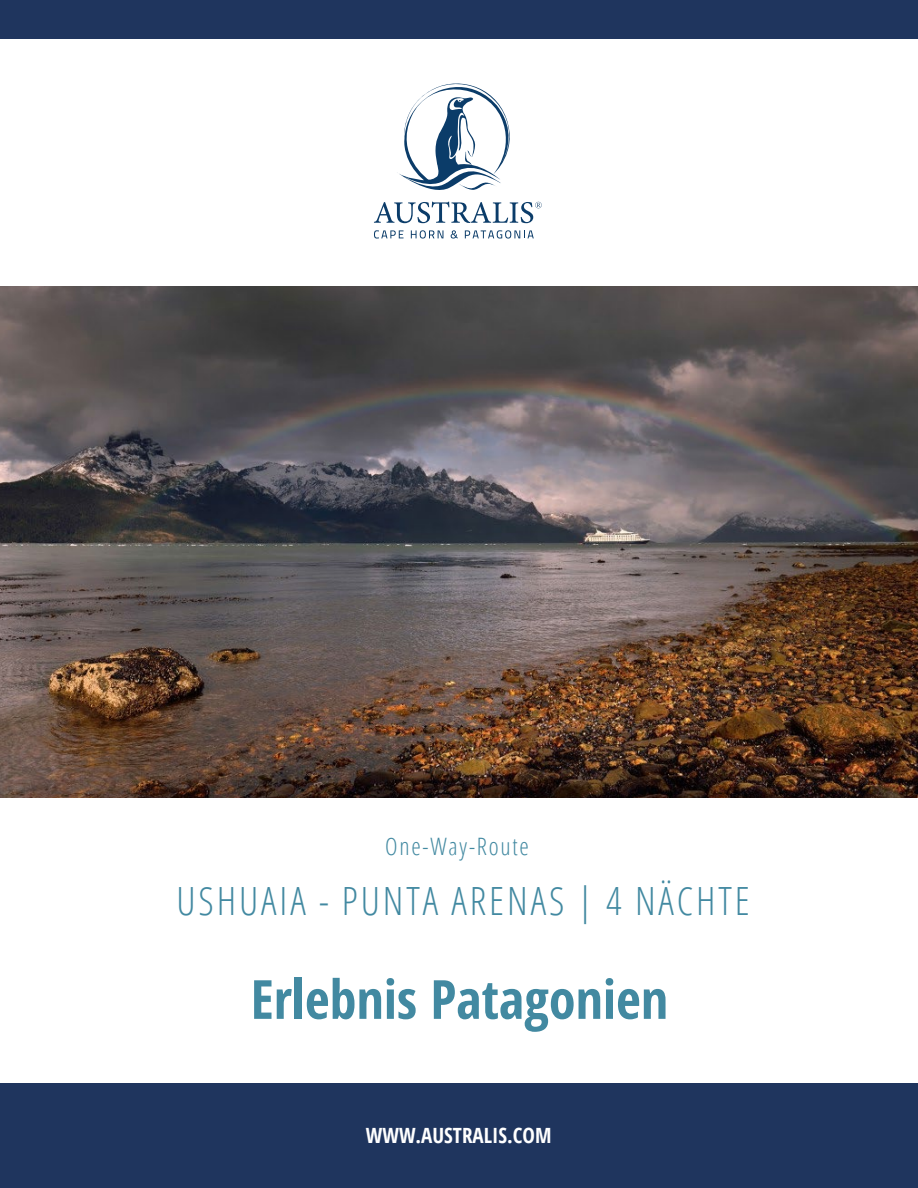
<style>
.page{position:relative;width:918px;height:1188px;background:#fff}
.page>*{position:absolute;margin:0;border:0;box-sizing:border-box;transform-origin:0 0}
.t1{font:700 condensed 54px "Open Sans";color:#4289a1}
.t2{font:300 condensed 38.85px "Open Sans";letter-spacing:.075em;color:#4289a1}
.t3{font:300 condensed 24px "Open Sans";letter-spacing:.075em;color:#4289a1}
.t4{font:700 condensed 21px "Open Sans";color:#fff}
</style>
<div class="page">
<div style="left:0;top:1083px;width:918px;height:105px;background:#1f355e"></div>
<svg style="left:374px;top:230px;width:30px;height:9px"></svg>
<svg style="left:411px;top:230px;width:32px;height:9px"></svg>
<svg style="left:451px;top:230px;width:7px;height:9px"></svg>
<svg style="left:465px;top:230px;width:69px;height:9px"></svg>
<svg style="left:374px;top:83px;width:168px;height:140px"></svg>
<img style="left:0;top:286px;width:918px;height:512px">
<div style="left:0;top:0;width:918px;height:39px;background:#1f355e"></div>
<p class="t3" style="left:385px;top:830px;width:145px">One-Way-Route</p>
<p class="t2" style="left:176px;top:875px;width:575px">USHUAIA - PUNTA ARENAS | 4 NÄCHTE</p>
<h1 class="t1" style="left:251px;top:962px;width:419px">Erlebnis Patagonien</h1>
<p class="t4" style="left:366px;top:1121px;width:187px">WWW.AUSTRALIS.COM</p>
</div>
